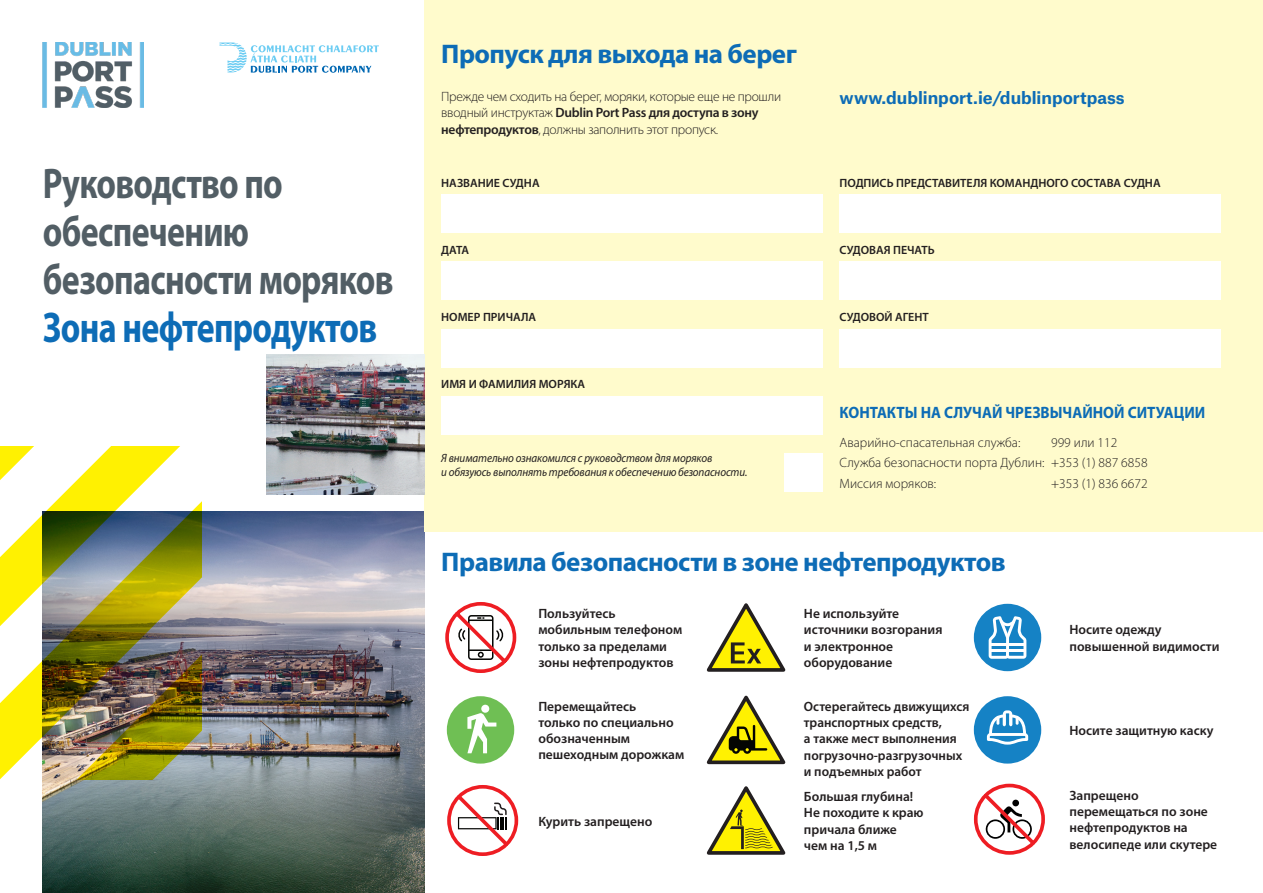
<style>
.page{position:relative;width:1263px;height:893px;background:#fff}
.page>*{position:absolute;margin:0;border:0;box-sizing:border-box;transform-origin:0 0}
.t1{font:700 43.05px/48px "Myriad Pro";letter-spacing:-.02em;color:#525e65;scale:.79 1}
.t2{font:700 27px "Myriad Pro";letter-spacing:-.02em;color:#0d6cb6}
.t3{font:700 16.5px "Myriad Pro";color:#0d6cb6;scale:.92 1}
.t4{font:700 16.5px "Atlas Grotesk";color:#0d6cb6}
.t5{font:600 13.5px/16.2px "Myriad Pro";color:#231f20}
.t6{font:300 13.5px/16.2px "Myriad Pro";letter-spacing:-.02em;color:#231f20}
.t7{font:300 13.5px "Myriad Pro";color:#231f20}
.t8{font:600 12px "Myriad Pro";color:#231f20}
.t9{font:italic 12px/14.4px "Myriad Pro";letter-spacing:-.01em;color:#231f20;scale:.92 1}
.s1{color:#0d6cb6}
.s2{font-weight:600}
</style>
<div class="page">
<img style="left:43px;top:511px;width:381px;height:382px">
<div style="left:424px;top:0;width:839px;height:531px;background:#fffbcc"></div>
<img style="left:43px;top:43px;width:101px;height:65px">
<img style="left:0;top:446px;width:86px;height:334px">
<img style="left:86px;top:446px;width:116px;height:334px">
<div style="left:441px;top:195px;width:381px;height:38px;background:#fff"></div>
<div style="left:441px;top:329px;width:381px;height:38px;background:#fff"></div>
<div style="left:441px;top:262px;width:381px;height:38px;background:#fff"></div>
<div style="left:441px;top:396px;width:381px;height:39px;background:#fff"></div>
<div style="left:784px;top:453px;width:38px;height:38px;background:#fff"></div>
<div style="left:839px;top:195px;width:382px;height:38px;background:#fff"></div>
<div style="left:839px;top:262px;width:382px;height:38px;background:#fff"></div>
<div style="left:839px;top:329px;width:382px;height:38px;background:#fff"></div>
<div style="left:447px;top:696px;width:67px;height:68px;background:#6fbf54;border-radius:50%"></div>
<svg style="left:467px;top:705px;width:29px;height:48px"></svg>
<svg style="left:219px;top:43px;width:160px;height:30px"></svg>
<svg style="left:445px;top:602px;width:72px;height:71px"></svg>
<svg style="left:706px;top:603px;width:80px;height:69px"></svg>
<svg style="left:706px;top:695px;width:80px;height:70px"></svg>
<div style="left:974px;top:784px;width:71px;height:71px;border:4px solid #ee1d23;border-radius:50%"></div>
<svg style="left:980px;top:790px;width:58px;height:58px"></svg>
<div style="left:447px;top:785px;width:71px;height:71px;border:4px solid #ee1d23;border-radius:50%"></div>
<svg style="left:454px;top:792px;width:58px;height:57px"></svg>
<svg style="left:706px;top:786px;width:80px;height:69px"></svg>
<img style="left:267px;top:354px;width:157px;height:140px">
<div style="left:974px;top:604px;width:67px;height:67px;background:#1582c5;border-radius:50%"></div>
<svg style="left:989px;top:616px;width:37px;height:43px"></svg>
<hr style="left:990px;top:642px;width:35px;height:3px;background:#fff">
<hr style="left:990px;top:649px;width:35px;height:3px;background:#fff">
<div style="left:974px;top:696px;width:67px;height:68px;background:#1582c5;border-radius:50%"></div>
<svg style="left:987px;top:710px;width:41px;height:35px"></svg>
<p class="t1" style="left:43px;top:158px;width:445px">Руководство по обеспечению безопасности моряков<br><span class="s1">Зона нефтепродуктов</span></p>
<p class="t2" style="left:441px;top:36px;width:357px">Пропуск для выхода на берег</p>
<p class="t6" style="left:441px;top:88px;width:341px">Прежде чем сходить на берег, моряки, которые еще не прошли вводный инструктаж <span class="s2">Dublin Port Pass для доступа в зону нефтепродуктов</span>, должны заполнить этот пропуск.</p>
<p class="t8" style="left:441px;top:175px;width:100px">НАЗВАНИЕ СУДНА</p>
<p class="t8" style="left:441px;top:243px;width:29px">ДАТА</p>
<p class="t8" style="left:441px;top:310px;width:96px">НОМЕР ПРИЧАЛА</p>
<p class="t8" style="left:441px;top:377px;width:145px">ИМЯ И ФАМИЛИЯ МОРЯКА</p>
<p class="t9" style="left:441px;top:450px;width:334px">Я внимательно ознакомился с руководством для моряков<br>и обязуюсь выполнять требования к обеспечению безопасности.</p>
<p class="t4" style="left:839px;top:85px;width:287px">www.dublinport.ie/dublinportpass</p>
<p class="t8" style="left:839px;top:175px;width:323px">ПОДПИСЬ ПРЕДСТАВИТЕЛЯ КОМАНДНОГО СОСТАВА СУДНА</p>
<p class="t8" style="left:839px;top:243px;width:97px">СУДОВАЯ ПЕЧАТЬ</p>
<p class="t8" style="left:839px;top:310px;width:91px">СУДОВОЙ АГЕНТ</p>
<p class="t3" style="left:839px;top:402px;width:399px">КОНТАКТЫ НА СЛУЧАЙ ЧРЕЗВЫЧАЙНОЙ СИТУАЦИИ</p>
<p class="t7" style="left:839px;top:434px;width:182px">Аварийно-спасательная служба:</p>
<p class="t7" style="left:1051px;top:434px;width:68px">999 или 112</p>
<p class="t7" style="left:839px;top:455px;width:310px">Служба безопасности порта Дублин: +353 (1) 887 6858</p>
<p class="t7" style="left:839px;top:475px;width:98px">Миссия моряков:</p>
<p class="t7" style="left:1051px;top:475px;width:98px">+353 (1) 836 6672</p>
<p class="t2" style="left:441px;top:544px;width:566px">Правила безопасности в зоне нефтепродуктов</p>
<p class="t5" style="left:538px;top:605px;width:145px">Пользуйтесь мобильным телефоном только за пределами зоны нефтепродуктов</p>
<p class="t5" style="left:804px;top:605px;width:140px">Не используйте источники возгорания и электронное оборудование</p>
<p class="t5" style="left:538px;top:698px;width:147px">Перемещайтесь<br>только по специально обозначенным пешеходным дорожкам</p>
<p class="t5" style="left:538px;top:813px;width:116px">Курить запрещено</p>
<p class="t5" style="left:804px;top:698px;width:167px">Остерегайтесь движущихся транспортных средств,<br>а также мест выполнения погрузочно-разгрузочных и подъемных работ</p>
<p class="t5" style="left:804px;top:788px;width:121px">Большая глубина!<br>Не походите к краю причала ближе чем на 1,5 м</p>
<p class="t5" style="left:1069px;top:621px;width:152px">Носите одежду повышенной видимости</p>
<p class="t5" style="left:1069px;top:722px;width:146px">Носите защитную каску</p>
<p class="t5" style="left:1069px;top:787px;width:149px">Запрещено перемещаться по зоне нефтепродуктов на велосипеде или скутере</p>
</div>
